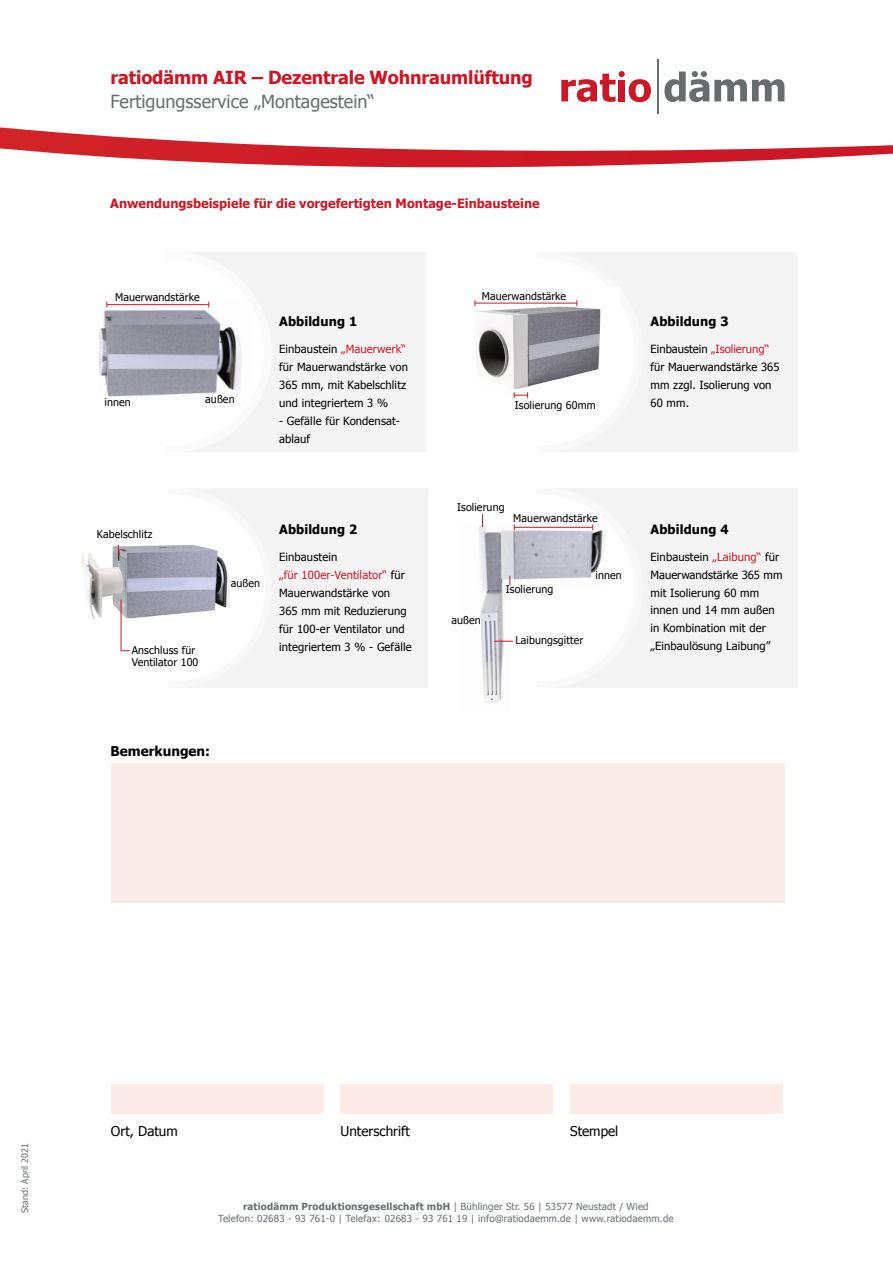
<style>
.page{position:relative;width:893px;height:1263px;background:#fff}
.page>*{position:absolute;margin:0;border:0;box-sizing:border-box;transform-origin:0 0}
.t1{font:700 18px "Tahoma";letter-spacing:-.01em;color:#cc1726}
.t2{font:18px "Tahoma";color:#686d72}
.t3{font:13.5px "Tahoma";color:#000}
.t4{font:700 13.5px "Tahoma";color:#000}
.t5{font:700 12.75px "Tahoma";color:#ce1926}
.t6{font:700 12.75px "Tahoma";letter-spacing:.01em;color:#000}
.t7{font:11.25px/18px "Tahoma";letter-spacing:.01em;color:#000}
.t8{font:10.65px/11.4px "Tahoma";letter-spacing:.01em;color:#000}
.t9{font:9.75px/11.7px "Tahoma";letter-spacing:.02em;color:#686d72;text-align:center}
.t10{font:9px "Tahoma";color:#686d72}
.s1{color:#ce1926}
.s2{font-weight:700}
</style>
<div class="page">
<div style="left:111px;top:763px;width:673px;height:140px;background:#faebe6"></div>
<svg style="left:0;top:127px;width:893px;height:41px"></svg>
<hr style="left:657px;top:59px;width:1px;height:54px;background:#676c6e">
<svg style="left:561px;top:71px;width:90px;height:31px"></svg>
<svg style="left:664px;top:71px;width:120px;height:31px"></svg>
<div style="left:111px;top:1084px;width:213px;height:29px;background:#faebe6"></div>
<div style="left:341px;top:1084px;width:212px;height:29px;background:#faebe6"></div>
<div style="left:570px;top:1084px;width:213px;height:29px;background:#faebe6"></div>
<svg style="left:558px;top:488px;width:239px;height:200px;fill:#f4f4f4"></svg>
<div style="left:445px;top:488px;width:198px;height:200px;border:14px solid #fff;border-radius:50%"></div>
<svg style="left:183px;top:488px;width:245px;height:200px;fill:#f4f4f4"></svg>
<div style="left:74px;top:487px;width:198px;height:201px;border:14px solid #fff;border-radius:50%"></div>
<svg style="left:188px;top:253px;width:238px;height:199px;fill:#f4f4f4"></svg>
<img style="left:99px;top:299px;width:155px;height:104px">
<hr style="left:107px;top:304px;width:102px;height:1px;background:#ce1926">
<div style="left:559px;top:253px;width:238px;height:199px;background:#f4f4f4"></div>
<div style="left:445px;top:252px;width:198px;height:200px;border:14px solid #fff;border-radius:50%"></div>
<img style="left:465px;top:287px;width:155px;height:119px">
<hr style="left:475px;top:303px;width:102px;height:1px;background:#ce1926">
<svg style="left:514px;top:392px;width:14px;height:6px"></svg>
<img style="left:459px;top:525px;width:147px;height:178px">
<hr style="left:514px;top:527px;width:79px;height:1px;background:#ce1926">
<svg style="left:482px;top:514px;width:1px;height:13px"></svg>
<svg style="left:494px;top:641px;width:19px;height:1px"></svg>
<img style="left:74px;top:527px;width:162px;height:104px">
<hr style="left:121px;top:599px;width:1px;height:52px;background:#ce1926">
<div style="left:74px;top:252px;width:198px;height:200px;border:14px solid #fff;border-radius:50%"></div>
<h1 class="t1" style="left:111px;top:65px;width:424px">ratiodämm AIR – Dezentrale Wohnraumlüftung</h1>
<h1 class="t2" style="left:111px;top:89px;width:266px">Fertigungsservice „Montagestein“</h1>
<p class="t5" style="left:110px;top:194px;width:431px">Anwendungsbeispiele für die vorgefertigten Montage-Einbausteine</p>
<p class="t8" style="left:115px;top:291px;width:86px">Mauerwandstärke</p>
<p class="t8" style="left:105px;top:396px;width:28px">innen</p>
<p class="t8" style="left:205px;top:393px;width:31px">außen</p>
<p class="t6" style="left:279px;top:312px;width:80px">Abbildung 1</p>
<p class="t7" style="left:279px;top:339px;width:130px">Einbaustein <span class="s1">„Mauerwerk“ </span>für Mauerwandstärke von<br>365 mm, mit Kabelschlitz und integriertem 3 %</p>
<p class="t7" style="left:279px;top:411px;width:122px">- Gefälle für Kondensat&shy;ablauf</p>
<p class="t8" style="left:97px;top:528px;width:57px">Kabelschlitz</p>
<p class="t8" style="left:132px;top:644px;width:68px">Anschluss für<br>Ventilator 100</p>
<p class="t8" style="left:231px;top:577px;width:31px">außen</p>
<p class="t6" style="left:279px;top:521px;width:80px">Abbildung 2</p>
<p class="t7" style="left:279px;top:548px;width:134px">Einbaustein<br><span class="s1">„für 100er-Ventilator“</span> für<br>Mauerwandstärke von<br>365 mm mit Reduzierung für 100-er Ventilator und integriertem 3 % - Gefälle</p>
<p class="t4" style="left:111px;top:741px;width:101px">Bemerkungen:</p>
<p class="t8" style="left:482px;top:290px;width:86px">Mauerwandstärke</p>
<p class="t8" style="left:483px;top:290px;width:86px">Mauerwandstärke</p>
<p class="t8" style="left:515px;top:399px;width:82px">Isolierung 60mm</p>
<p class="t6" style="left:650px;top:312px;width:80px">Abbildung 3</p>
<p class="t7" style="left:650px;top:339px;width:131px">Einbaustein <span class="s1">„Isolierung“ </span>für Mauerwandstärke 365 mm zzgl. Isolierung von<br>60 mm.</p>
<p class="t8" style="left:457px;top:501px;width:49px">Isolierung</p>
<p class="t8" style="left:513px;top:512px;width:86px">Mauerwandstärke</p>
<p class="t8" style="left:595px;top:569px;width:28px">innen</p>
<p class="t8" style="left:452px;top:614px;width:31px">außen</p>
<p class="t8" style="left:506px;top:583px;width:49px">Isolierung</p>
<p class="t8" style="left:515px;top:634px;width:69px">Laibungsgitter</p>
<p class="t6" style="left:650px;top:521px;width:80px">Abbildung 4</p>
<p class="t7" style="left:650px;top:548px;width:134px">Einbaustein <span class="s1">„Laibung“</span> für<br>Mauerwandstärke 365 mm mit Isolierung 60 mm</p>
<p class="t7" style="left:650px;top:600px;width:126px">innen und 14 mm außen in Kombination mit der „Einbaulösung Laibung”</p>
<p class="t10" style="left:19px;top:1212px;width:70px;rotate:-90deg">Stand: April 2021</p>
<p class="t3" style="left:111px;top:1122px;width:68px">Ort, Datum</p>
<p class="t3" style="left:341px;top:1122px;width:71px">Unterschrift</p>
<p class="t3" style="left:570px;top:1122px;width:50px">Stempel</p>
<p class="t9" style="left:218px;top:1200px;width:457px"><span class="s2">ratiodämm Produktionsgesellschaft mbH</span> | Bühlinger Str. 56 | 53577 Neustadt / Wied<br>Telefon: 02683 - 93 761-0 | Telefax: 02683 - 93 761 19 | info@ratiodaemm.de | www.ratiodaemm.de</p>
</div>
